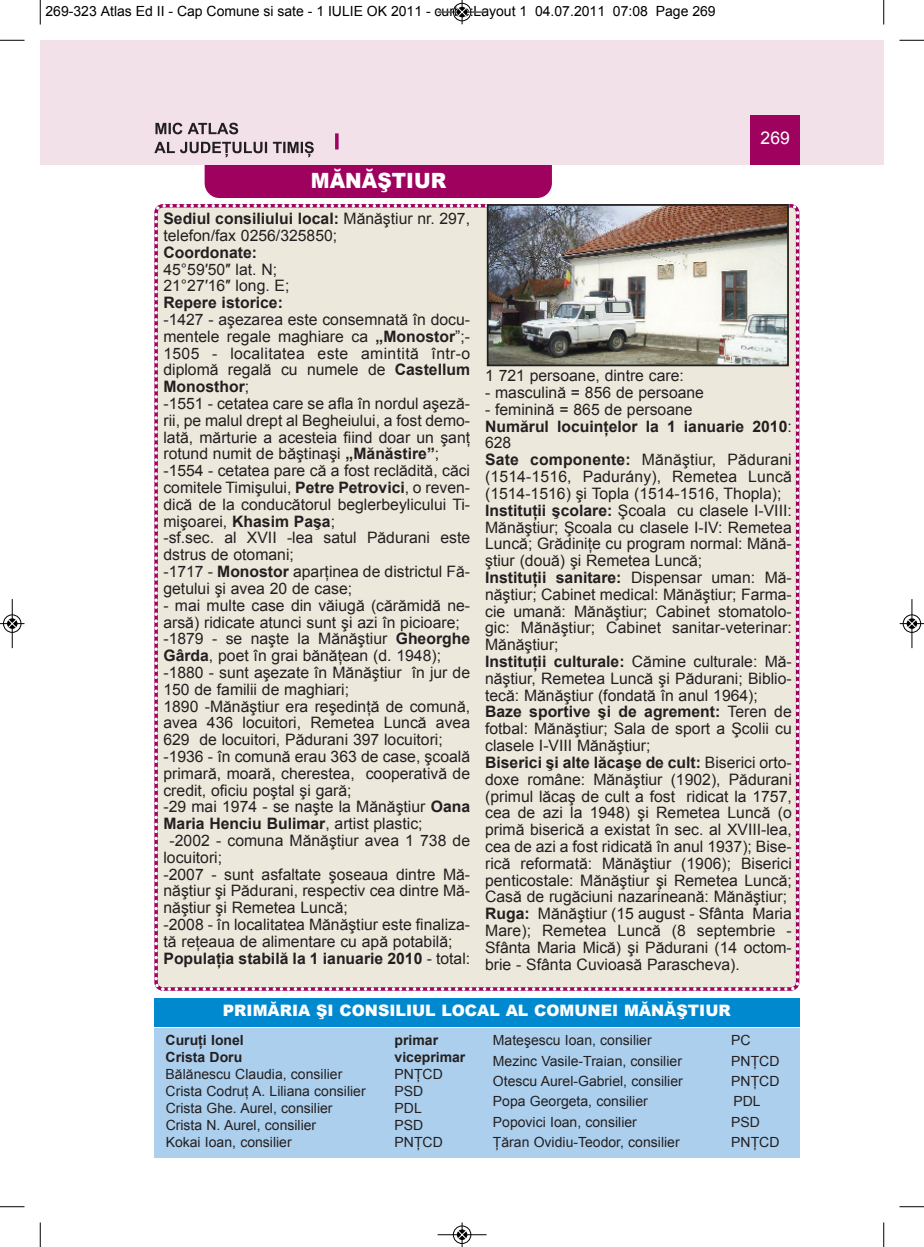
<style>
.page{position:relative;width:924px;height:1247px;background:#fff}
.page>*{position:absolute;margin:0;border:0;box-sizing:border-box;transform-origin:0 0}
.t1{font:900 21px "Arial";color:#fff;scale:.95 1}
.t2{font:17.5px "Arial";color:#fff}
.t3{font:15.75px/16.8px "Arial";color:#231f20}
.t4{font:700 15.75px "Arial";color:#231f20}
.t5{font:900 15.75px "Arial";color:#fff}
.t6{font:14px "Arial";color:#231f20}
.t7{font:14px "Arial";color:#000}
.t8{font:700 14px "Arial";color:#231f20}
.s1{font-weight:700}
.s2{font-weight:400}
</style>
<div class="page">
<div style="left:205px;top:135px;width:347px;height:63px;background:#9e015e;border-radius:15px"></div>
<div style="left:40px;top:40px;width:844px;height:124px;background:#f3e1e9"></div>
<div style="left:750px;top:115px;width:50px;height:49px;background:#9e015e"></div>
<svg style="left:335px;top:133px;width:4px;height:16px"></svg>
<svg style="left:155px;top:123px;width:83px;height:11px"></svg>
<svg style="left:154px;top:142px;width:160px;height:15px"></svg>
<div style="left:154px;top:204px;width:646px;height:787px;background:#ece9dc"></div>
<svg style="left:161px;top:987px;width:4px;height:3px"></svg>
<div style="left:154px;top:1027px;width:645px;height:129px;background:#accfed"></div>
<div style="left:154px;top:998px;width:645px;height:28px;background:#0089cf"></div>
<img style="left:490px;top:207px;width:296px;height:156px">
<div style="left:487px;top:204px;width:302px;height:162px;border:2px solid #231f20"></div>
<svg style="left:40px;top:0;width:1px;height:24px"></svg>
<svg style="left:0;top:40px;width:24px;height:1px"></svg>
<svg style="left:883px;top:0;width:1px;height:24px"></svg>
<svg style="left:899px;top:40px;width:25px;height:1px"></svg>
<svg style="left:40px;top:1222px;width:1px;height:24px"></svg>
<svg style="left:0;top:1206px;width:24px;height:1px"></svg>
<svg style="left:883px;top:1222px;width:1px;height:24px"></svg>
<svg style="left:899px;top:1206px;width:25px;height:1px"></svg>
<hr style="left:438px;top:12px;width:48px;height:1px;background:#000">
<div style="left:453px;top:3px;width:18px;height:18px;border:1px solid #000;border-radius:50%"></div>
<svg style="left:458px;top:0;width:8px;height:24px"></svg>
<hr style="left:438px;top:1234px;width:48px;height:1px;background:#000">
<div style="left:453px;top:1225px;width:18px;height:18px;border:1px solid #000;border-radius:50%"></div>
<svg style="left:458px;top:1222px;width:8px;height:24px"></svg>
<div style="left:3px;top:614px;width:19px;height:19px;border:1px solid #fff;border-radius:50%"></div>
<hr style="left:12px;top:599px;width:1px;height:49px;background:#000">
<div style="left:3px;top:614px;width:18px;height:18px;border:1px solid #000;border-radius:50%"></div>
<svg style="left:0;top:619px;width:24px;height:9px"></svg>
<div style="left:902px;top:614px;width:19px;height:19px;border:1px solid #fff;border-radius:50%"></div>
<hr style="left:911px;top:599px;width:1px;height:49px;background:#000">
<div style="left:903px;top:614px;width:18px;height:18px;border:1px solid #000;border-radius:50%"></div>
<svg style="left:900px;top:619px;width:24px;height:9px"></svg>
<p class="t7" style="left:46px;top:3px;width:672px">269-323 Atlas Ed II - Cap Comune si sate - 1 IULIE OK 2011 - curbe:Layout 1 04.07.2011 07:08 Page 269</p>
<p class="t2" style="left:760px;top:128px;width:31px">269</p>
<h1 class="t1" style="left:311px;top:165px;width:144px">MĂNĂŞTIUR</h1>
<p class="t3" style="left:163px;top:210px;width:308px"><span class="s1">Sediul consiliului local:</span> Mănăştiur nr. 297, telefon/fax 0256/325850;</p>
<p class="t4" style="left:163px;top:243px;width:95px">Coordonate:</p>
<p class="t3" style="left:163px;top:260px;width:128px">45°59′50″ lat. N;<br>21°27′16″ long. E;</p>
<p class="t4" style="left:163px;top:294px;width:121px">Repere istorice:</p>
<p class="t3" style="left:163px;top:311px;width:308px">-1427 - aşezarea este consemnată în docu&shy;mentele regale maghiare ca <span class="s1">„Monostor</span>”;- 1505 - localitatea este amintită într-o diplomă regală cu numele de <span class="s1">Castellum Monosthor</span>;<br>-1551 - cetatea care se afla în nordul aşeză&shy;rii, pe malul drept al Begheiului, a fost demo&shy;lată, mărturie a acesteia fiind doar un şanţ rotund numit de băştinaşi <span class="s1">„Mănăstire”</span>; -1554 - cetatea pare că a fost reclădită, căci comitele Timişului, <span class="s1">Petre Petrovici</span>, o reven&shy;dică de la conducătorul beglerbeylicului Ti&shy;mişoarei, <span class="s1">Khasim Paşa</span>;<br>-sf.sec. al XVII -lea satul Pădurani este dstrus de otomani;<br>-1717 - <span class="s1">Monostor</span> aparţinea de districtul Fă&shy;getului şi avea 20 de case;</p>
<p class="t3" style="left:163px;top:596px;width:308px">- mai multe case din văiugă (cărămidă ne-</p>
<p class="t3" style="left:163px;top:613px;width:298px">arsă) ridicate atunci sunt şi azi în picioare;</p>
<p class="t3" style="left:163px;top:630px;width:308px">-1879 - se naşte la Mănăştiur <span class="s1">Gheorghe</span></p>
<p class="t3" style="left:163px;top:647px;width:279px"><span class="s1">Gârda</span>, poet în grai bănăţean (d. 1948);</p>
<p class="t3" style="left:163px;top:664px;width:308px">-1880 - sunt aşezate în Mănăştiur în jur de</p>
<p class="t3" style="left:163px;top:680px;width:187px">150 de familii de maghiari;</p>
<p class="t3" style="left:163px;top:697px;width:308px">1890 -Mănăştiur era reşedinţă de comună,</p>
<p class="t3" style="left:163px;top:714px;width:308px">avea 436 locuitori, Remetea Luncă avea</p>
<p class="t3" style="left:163px;top:731px;width:281px">629 de locuitori, Pădurani 397 locuitori;</p>
<p class="t3" style="left:163px;top:748px;width:308px">-1936 - în comună erau 363 de case, şcoală</p>
<p class="t3" style="left:163px;top:764px;width:308px">primară, moară, cherestea, cooperativă de</p>
<p class="t3" style="left:163px;top:781px;width:190px">credit, oficiu poştal şi gară;</p>
<p class="t3" style="left:163px;top:798px;width:308px">-29 mai 1974 - se naşte la Mănăştiur <span class="s1">Oana</span></p>
<p class="t4" style="left:163px;top:814px;width:261px">Maria Henciu Bulimar<span class="s2">, artist plastic;</span></p>
<p class="t3" style="left:170px;top:832px;width:302px">-2002 - comuna Mănăştiur avea 1 738 de</p>
<p class="t3" style="left:163px;top:848px;width:60px">locuitori;</p>
<p class="t3" style="left:163px;top:865px;width:308px">-2007 - sunt asfaltate şoseaua dintre Mă-</p>
<p class="t3" style="left:163px;top:882px;width:308px">năştiur şi Pădurani, respectiv cea dintre Mă-</p>
<p class="t3" style="left:163px;top:899px;width:186px">năştiur şi Remetea Luncă;</p>
<p class="t3" style="left:163px;top:916px;width:308px">-2008 - în localitatea Mănăştiur este finaliza-</p>
<p class="t3" style="left:163px;top:932px;width:290px">tă reţeaua de alimentare cu apă potabilă;</p>
<p class="t4" style="left:163px;top:949px;width:308px">Populaţia stabilă la 1 ianuarie 2010 <span class="s2">- total:</span></p>
<p class="t3" style="left:485px;top:367px;width:200px">1 721 persoane, dintre care:</p>
<p class="t3" style="left:485px;top:384px;width:220px">- masculină = 856 de persoane</p>
<p class="t3" style="left:485px;top:401px;width:308px">- feminină = 865 de persoane<br><span class="s1">Numărul locuinţelor la 1 ianuarie 2010</span>:<br>628<br><span class="s1">Sate componente:</span> Mănăştiur, Pădurani (1514-1516, Padurány), Remetea Luncă (1514-1516) şi Topla (1514-1516, Thopla); <span class="s1">Instituţii şcolare:</span> Şcoala cu clasele I-VIII:<br>Mănăştiur; Şcoala cu clasele I-IV: Remetea Luncă; Grădiniţe cu program normal: Mănă&shy;ştiur (două) şi Remetea Luncă;<br><span class="s1">Instituţii sanitare:</span> Dispensar uman: Mă&shy;năştiur; Cabinet medical: Mănăştiur; Farma&shy;cie umană: Mănăştiur; Cabinet stomatolo&shy;gic: Mănăştiur; Cabinet sanitar-veterinar:<br>Mănăştiur;<br><span class="s1">Instituţii culturale:</span> Cămine culturale: Mă&shy;năştiur, Remetea Luncă şi Pădurani; Biblio&shy;tecă: Mănăştiur (fondată în anul 1964); <span class="s1">Baze sportive şi de agrement:</span> Teren de fotbal: Mănăştiur; Sala de sport a Şcolii cu clasele I-VIII Mănăştiur;<br><span class="s1">Biserici şi alte lăcaşe de cult:</span> Biserici orto&shy;doxe române: Mănăştiur (1902), Pădurani (primul lăcaş de cult a fost ridicat la 1757, cea de azi la 1948) şi Remetea Luncă (o primă biserică a existat în sec. al XVIII-lea, cea de azi a fost ridicată în anul 1937); Bise&shy;rică reformată: Mănăştiur (1906); Biserici penticostale: Mănăştiur şi Remetea Luncă; Casă de rugăciuni nazarineană: Mănăştiur; <span class="s1">Ruga:</span> Mănăştiur (15 august - Sfânta Maria Mare); Remetea Luncă (8 septembrie - Sfânta Maria Mică) şi Pădurani (14 octom&shy;brie - Sfânta Cuvioasă Parascheva).</p>
<p class="t5" style="left:223px;top:999px;width:509px">PRIMĂRIA ŞI CONSILIUL LOCAL AL COMUNEI MĂNĂŞTIUR</p>
<p class="t8" style="left:166px;top:1032px;width:80px">Curuţi Ionel</p>
<p class="t8" style="left:394px;top:1032px;width:45px">primar</p>
<p class="t8" style="left:166px;top:1049px;width:78px">Crista Doru</p>
<p class="t8" style="left:394px;top:1049px;width:72px">viceprimar</p>
<p class="t6" style="left:166px;top:1066px;width:178px">Bălănescu Claudia, consilier</p>
<p class="t6" style="left:394px;top:1066px;width:50px">PNŢCD</p>
<p class="t6" style="left:166px;top:1083px;width:201px">Crista Codruţ A. Liliana consilier</p>
<p class="t6" style="left:395px;top:1083px;width:30px">PSD</p>
<p class="t6" style="left:166px;top:1100px;width:168px">Crista Ghe. Aurel, consilier</p>
<p class="t6" style="left:395px;top:1100px;width:29px">PDL</p>
<p class="t6" style="left:166px;top:1117px;width:152px">Crista N. Aurel, consilier</p>
<p class="t6" style="left:395px;top:1117px;width:30px">PSD</p>
<p class="t6" style="left:166px;top:1134px;width:128px">Kokai Ioan, consilier</p>
<p class="t6" style="left:395px;top:1134px;width:50px">PNŢCD</p>
<p class="t6" style="left:493px;top:1032px;width:160px">Mateşescu Ioan, consilier</p>
<p class="t6" style="left:731px;top:1032px;width:21px">PC</p>
<p class="t6" style="left:493px;top:1052px;width:191px">Mezinc Vasile-Traian, consilier</p>
<p class="t6" style="left:731px;top:1052px;width:50px">PNŢCD</p>
<p class="t6" style="left:493px;top:1073px;width:191px">Otescu Aurel-Gabriel, consilier</p>
<p class="t6" style="left:731px;top:1073px;width:50px">PNŢCD</p>
<p class="t6" style="left:493px;top:1093px;width:156px">Popa Georgeta, consilier</p>
<p class="t6" style="left:733px;top:1093px;width:29px">PDL</p>
<p class="t6" style="left:493px;top:1113px;width:145px">Popovici Ioan, consilier</p>
<p class="t6" style="left:731px;top:1113px;width:30px">PSD</p>
<p class="t6" style="left:493px;top:1134px;width:188px">Ţăran Ovidiu-Teodor, consilier</p>
<p class="t6" style="left:731px;top:1134px;width:50px">PNŢCD</p>
</div>
